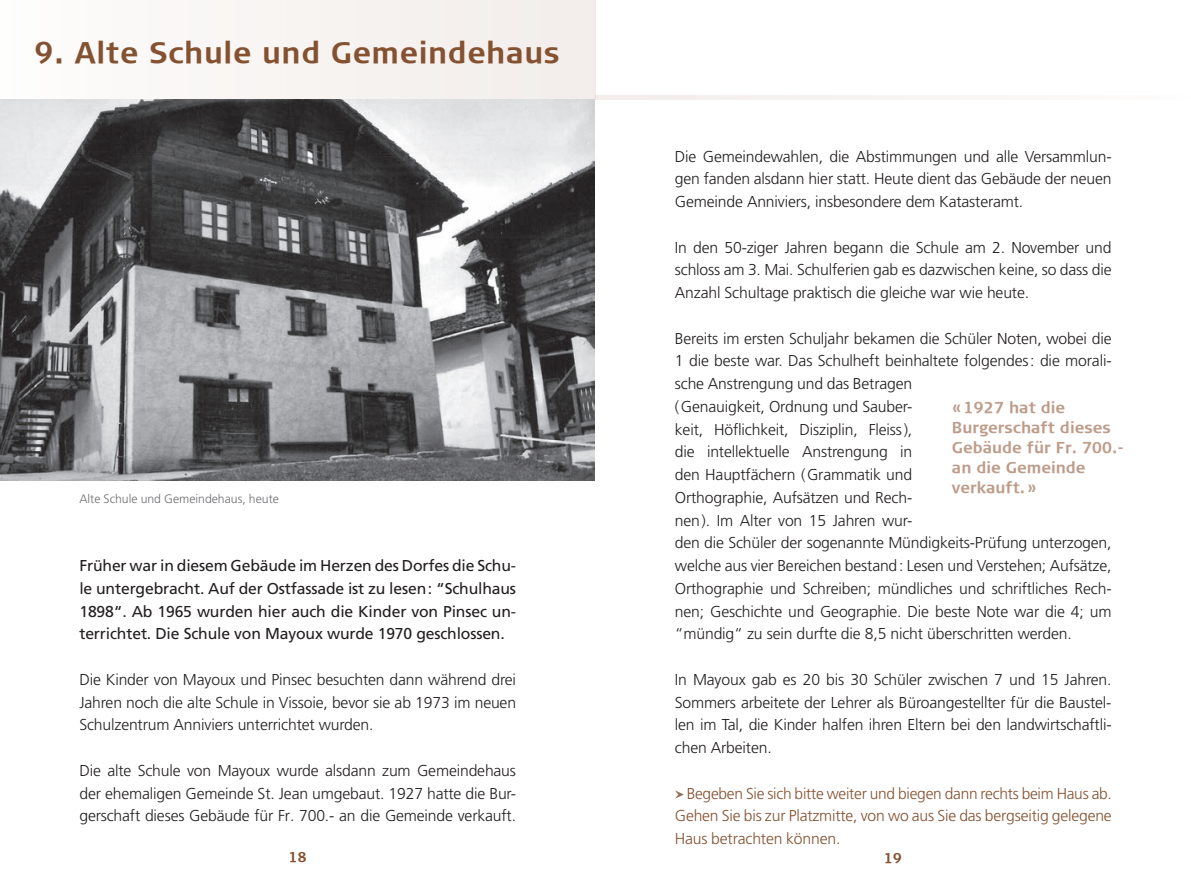
<style>
.page{position:relative;width:1191px;height:893px;background:#fff}
.page>*{position:absolute;margin:0;border:0;box-sizing:border-box;transform-origin:0 0}
.t1{font:700 29.75px "Signa Column";letter-spacing:.02em;color:#845131}
.t2{font:300 15.75px/22.8px "Frutiger LT Std";letter-spacing:-.01em;color:#231f20;text-align:justify}
.t3{font:15.75px/22.8px "Frutiger LT Std";letter-spacing:-.01em;color:#231f20;text-align:justify}
.t4{font:300 15.75px/22.8px "Frutiger LT Std";letter-spacing:-.01em;color:#845131;text-align:justify}
.t5{font:700 15.75px/20.1px "Signa Column";color:#be9c8a}
.t6{font:700 14px "Signa Column";color:#845131}
.t7{font:300 12.25px "Frutiger LT Std";color:#6c6d70}
</style>
<div class="page">
<div style="left:0;top:0;width:595px;height:99px;background:#f7f4f2"></div>
<hr style="left:595px;top:96px;width:596px;height:3px;background:#f7f4f2">
<svg style="left:675px;top:790px;width:9px;height:9px"></svg>
<img style="left:0;top:99px;width:594px;height:381px">
<h1 class="t1" style="left:35px;top:36px;width:527px">9. Alte Schule und Gemeindehaus</h1>
<p class="t7" style="left:79px;top:492px;width:201px">Alte Schule und Gemeindehaus, heute</p>
<p class="t3" style="left:79px;top:554px;width:438px">Früher war in diesem Gebäude im Herzen des Dorfes die Schu&shy;le untergebracht. Auf der Ostfassade ist zu lesen: “Schulhaus 1898“. Ab 1965 wurden hier auch die Kinder von Pinsec un&shy;terrichtet. Die Schule von Mayoux wurde 1970 geschlossen.</p>
<p class="t2" style="left:79px;top:668px;width:438px">Die Kinder von Mayoux und Pinsec besuchten dann während drei Jahren noch die alte Schule in Vissoie, bevor sie ab 1973 im neuen Schulzentrum Anniviers unterrichtet wurden.</p>
<p class="t2" style="left:79px;top:759px;width:438px">Die alte Schule von Mayoux wurde alsdann zum Gemeindehaus der ehemaligen Gemeinde St. Jean umgebaut. 1927 hatte die Bur&shy;gerschaft dieses Gebäude für Fr. 700.- an die Gemeinde verkauft.</p>
<p class="t2" style="left:675px;top:145px;width:438px">Die Gemeindewahlen, die Abstimmungen und alle Versammlun&shy;gen fanden alsdann hier statt. Heute dient das Gebäude der neuen Gemeinde Anniviers, insbesondere dem Katasteramt.</p>
<p class="t2" style="left:675px;top:236px;width:438px">In den 50-ziger Jahren begann die Schule am 2. November und schloss am 3. Mai. Schulferien gab es dazwischen keine, so dass die Anzahl Schultage praktisch die gleiche war wie heute.</p>
<p class="t2" style="left:675px;top:327px;width:438px;text-align:left">Bereits im ersten Schuljahr bekamen die Schüler Noten, wobei die 1 die beste war. Das Schulheft beinhaltete folgendes: die morali&shy;sche Anstrengung und das Betragen<br>(Genauigkeit, Ordnung und Sauber-<br>keit, Höflichkeit, Disziplin, Fleiss),<br>die intellektuelle Anstrengung in<br>den Hauptfächern (Grammatik und<br>Orthographie, Aufsätzen und Rech-<br>nen). Im Alter von 15 Jahren wur-<br>den die Schüler der sogenannte Mündigkeits-Prüfung unterzogen, welche aus vier Bereichen bestand: Lesen und Verstehen; Aufsätze, Orthographie und Schreiben; mündliches und schriftliches Rech&shy;nen; Geschichte und Geographie. Die beste Note war die 4; um “mündig“ zu sein durfte die 8,5 nicht überschritten werden.</p>
<p class="t2" style="left:675px;top:668px;width:438px">In Mayoux gab es 20 bis 30 Schüler zwischen 7 und 15 Jahren.<br>Sommers arbeitete der Lehrer als Büroangestellter für die Baustel&shy;len im Tal, die Kinder halfen ihren Eltern bei den landwirtschaftli&shy;chen Arbeiten.</p>
<p class="t4" style="left:675px;top:782px;width:438px;text-indent:12px">Begeben Sie sich bitte weiter und biegen dann rechts beim Haus ab.<br>Gehen Sie bis zur Platzmitte, von wo aus Sie das bergseitig gelegene Haus betrachten können.</p>
<p class="t5" style="left:952px;top:397px;width:173px">«1927 hat die<br>Burgerschaft dieses<br>Gebäude für Fr. 700.- an die Gemeinde verkauft.»</p>
<p class="t6" style="left:289px;top:849px;width:19px">18</p>
<p class="t6" style="left:884px;top:850px;width:19px">19</p>
</div>
